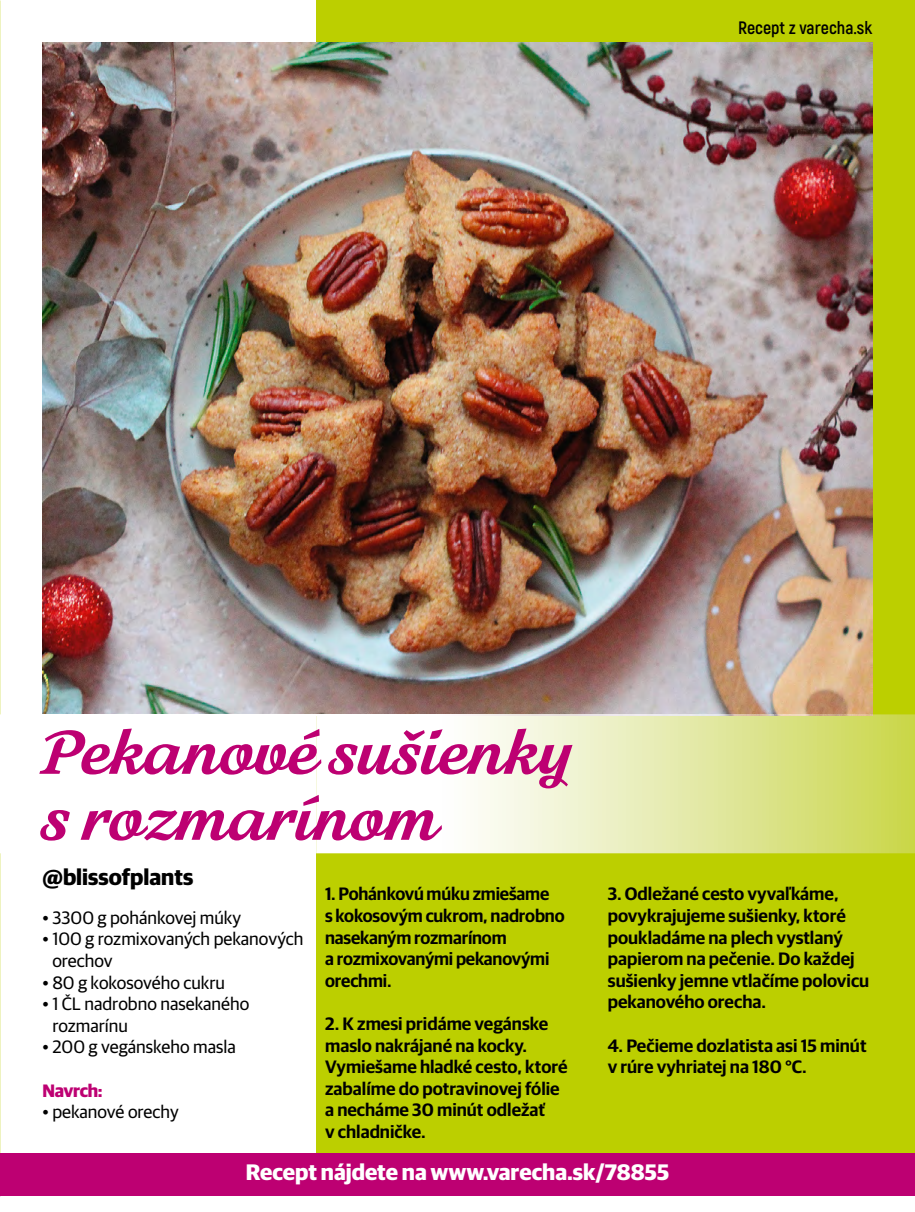
<style>
.page{position:relative;width:915px;height:1212px;background:#fff}
.page>*{position:absolute;margin:0;border:0;box-sizing:border-box;transform-origin:0 0}
.t1{font:700 64.5px/66px "Fiona Script";color:#bd0072}
.t2{font:700 22.5px "Guardian Sans";color:#fff}
.t3{font:700 22.5px "Guardian Sans";color:#000}
.t4{font:600 18px/21.6px "Guardian Sans";color:#000}
.t5{font:18px/21.6px "Guardian Sans";color:#000}
.t6{font:700 18px "Akrobat";color:#000}
.t7{font:700 18px "Guardian Sans";letter-spacing:-.02em;color:#bd0072}
</style>
<div class="page">
<img style="left:0;top:42px;width:1px;height:728px">
<div style="left:316px;top:0;width:598px;height:1169px;background:#bccf00"></div>
<div style="left:0;top:1153px;width:914px;height:43px;background:#bd0072"></div>
<img style="left:42px;top:42px;width:830px;height:672px">
<svg style="left:316px;top:714px;width:598px;height:139px;background:#eaeebc"></svg>
<p class="t6" style="left:737px;top:16px;width:136px">Recept z varecha.sk</p>
<h1 class="t1" style="left:42px;top:722px;width:530px">Pekanové sušienky s rozmarínom</h1>
<p class="t3" style="left:42px;top:860px;width:152px">@blissofplants</p>
<p class="t5" style="left:42px;top:905px;width:200px">• 3300 g pohánkovej múky</p>
<p class="t5" style="left:52px;top:927px;width:252px;text-indent:-10px">• 100 g rozmixovaných pekanových orechov</p>
<p class="t5" style="left:42px;top:970px;width:184px">• 80 g kokosového cukru</p>
<p class="t5" style="left:52px;top:992px;width:198px;text-indent:-10px">• 1 ČL nadrobno nasekaného rozmarínu</p>
<p class="t5" style="left:42px;top:1035px;width:195px">• 200 g vegánskeho masla</p>
<p class="t7" style="left:42px;top:1077px;width:61px">Navrch:</p>
<p class="t5" style="left:42px;top:1100px;width:138px">• pekanové orechy</p>
<p class="t4" style="left:325px;top:882px;width:241px">1. Pohánkovú múku zmiešame<br>s kokosovým cukrom, nadrobno nasekaným rozmarínom<br>a rozmixovanými pekanovými orechmi.</p>
<p class="t4" style="left:325px;top:1011px;width:244px">2. K zmesi pridáme vegánske maslo nakrájané na kocky.<br>Vymiešame hladké cesto, ktoré zabalíme do potravinovej fólie a necháme 30 minút odležať<br>v chladničke.</p>
<p class="t4" style="left:607px;top:882px;width:263px">3. Odležané cesto vyvaľkáme, povykrajujeme sušienky, ktoré poukladáme na plech vystlaný papierom na pečenie. Do každej sušienky jemne vtlačíme polovicu pekanového orecha.</p>
<p class="t4" style="left:607px;top:1033px;width:260px">4. Pečieme dozlatista asi 15 minút v rúre vyhriatej na 180 °C.</p>
<p class="t2" style="left:246px;top:1155px;width:424px">Recept nájdete na www.varecha.sk/78855</p>
</div>
